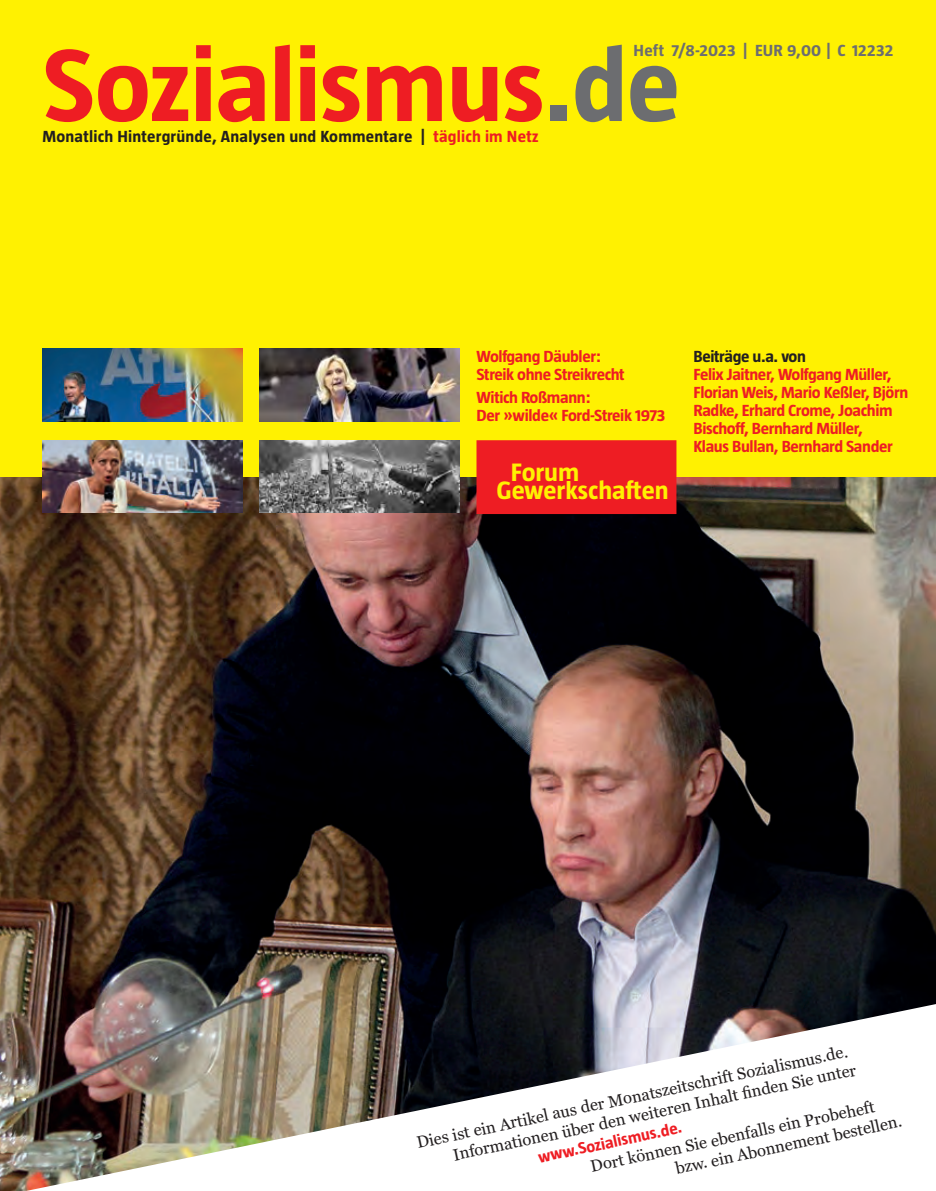
<style>
.page{position:relative;width:936px;height:1191px;background:#fff}
.page>*{position:absolute;margin:0;border:0;box-sizing:border-box;transform-origin:0 0}
.t1{font:700 105px "Taz 3";letter-spacing:-.005em;color:#ee1d23;scale:1.06 1}
.t2{font:700 25.8px "Taz 3";color:#fff101;scale:1.06 1}
.t3{font:700 16.5px/18px "Taz 3";letter-spacing:-.02em;color:#ee1d23;scale:1.06 1}
.t4{font:16.5px/19.8px "Georgia Pro";color:#231f20;text-align:right}
.t5{font:700 16.5px "Taz 3";letter-spacing:.01em;color:#231f20;scale:1.06 1}
.t6{font:700 16.5px "Taz 3";letter-spacing:.015em;color:#6c6d70;scale:1.06 1}
.t7{font:700 16.5px "Taz 3";letter-spacing:-.02em;color:#231f20;scale:1.06 1}
.s1{color:#6c6d70}
.s2{color:#ee1d23}
</style>
<div class="page">
<img style="left:0;top:476px;width:935px;height:714px">
<div style="left:0;top:0;width:935px;height:476px;background:#fff101"></div>
<div style="left:477px;top:441px;width:198px;height:72px;background:#ee1d23"></div>
<div style="left:476px;top:440px;width:200px;height:74px;border:2px solid #ee1d23"></div>
<img style="left:43px;top:349px;width:199px;height:72px">
<img style="left:259px;top:440px;width:200px;height:72px">
<img style="left:259px;top:349px;width:200px;height:72px">
<img style="left:43px;top:440px;width:199px;height:72px">
<img style="left:0;top:1190px;width:935px;height:1px">
<img style="left:26px;top:1004px;width:909px;height:187px">
<p class="t6" style="left:633px;top:41px;width:246px">Heft 7/8-2023 | EUR 9,00 | C 12232</p>
<h1 class="t1" style="left:43px;top:26px;width:603px">Sozialismus<span class="s1">.de</span></h1>
<p class="t5" style="left:43px;top:127px;width:469px">Monatlich Hintergründe, Analysen und Kommentare | <span class="s2">täglich im Netz</span></p>
<p class="t3" style="left:476px;top:347px;width:141px">Wolfgang Däubler:<br>Streik ohne Streikrecht</p>
<p class="t3" style="left:476px;top:388px;width:180px">Witich Roßmann:<br>Der »wilde« Ford-Streik 1973</p>
<h2 class="t2" style="left:510px;top:458px;width:66px">Forum</h2>
<h2 class="t2" style="left:496px;top:475px;width:164px">Gewerkschaften</h2>
<p class="t7" style="left:693px;top:347px;width:108px">Beiträge u.a. von</p>
<p class="t3" style="left:693px;top:365px;width:204px">Felix Jaitner, Wolfgang Müller,<br>Florian Weis, Mario Keßler, Björn<br>Radke, Erhard Crome, Joachim<br>Bischoff, Bernhard Müller,<br>Klaus Bullan, Bernhard Sander</p>
<p class="t4" style="left:415px;top:1133px;width:446px;rotate:-12deg">Dies ist ein Artikel aus der Monatszeitschrift Sozialismus.de.<br>Informationen über den weiteren Inhalt fi nden Sie unter</p>
<p class="t4" style="left:669px;top:1140px;width:232px;text-align:left;text-indent:-82px;rotate:-12deg">Dort können Sie ebenfalls ein Probeheft bzw. ein Abonnement bestellen.</p>
<p class="t3" style="left:536px;top:1148px;width:140px;rotate:-12deg">www.Sozialismus.de.</p>
</div>
